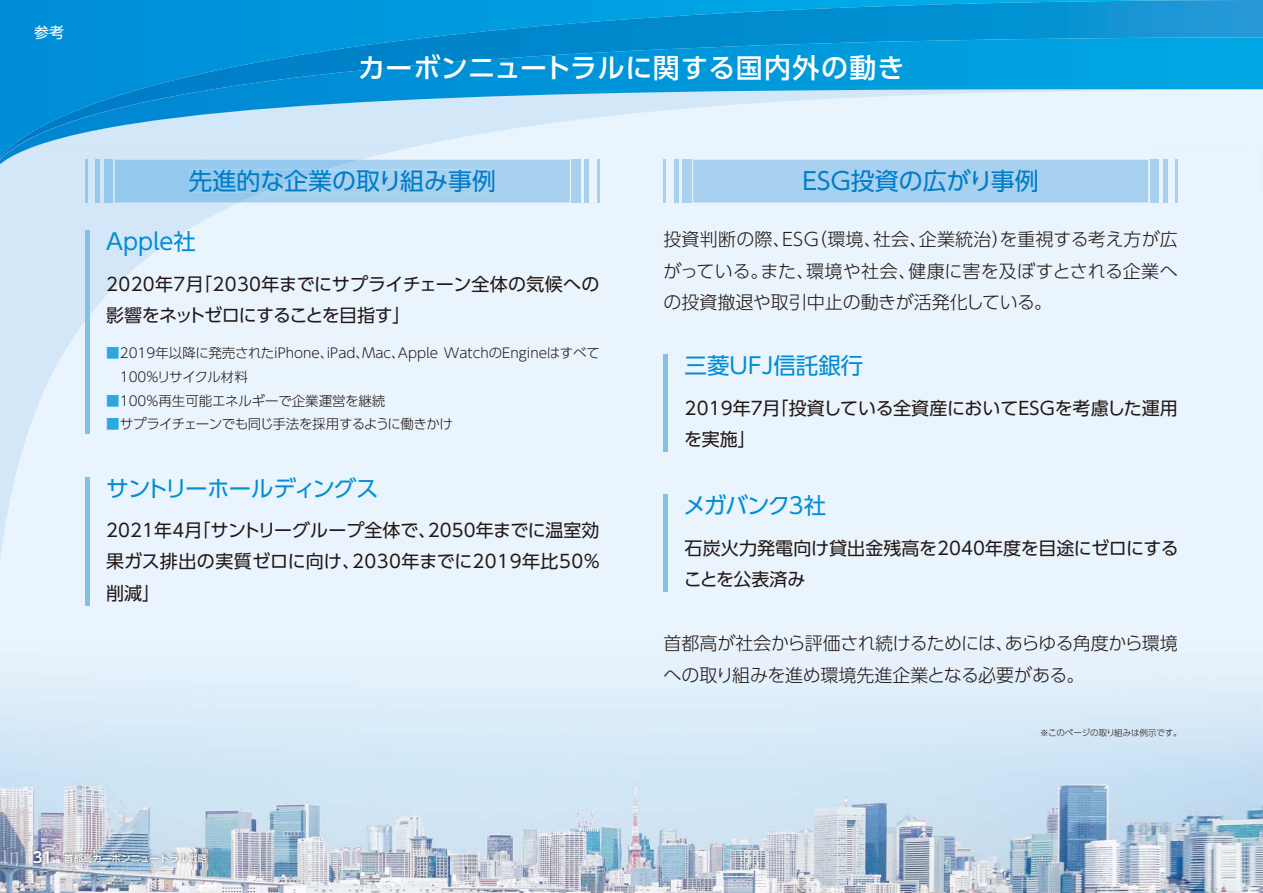
<style>
.page{position:relative;width:1263px;height:893px;background:#fff}
.page>*{position:absolute;margin:0;border:0;box-sizing:border-box;transform-origin:0 0}
.t1{font:27px "UD Shin Go Pro Medium 90 pv RKSJ H";letter-spacing:.02em;color:#fff}
.t2{font:24px "UD Shin Go Pr 6 Regular 90 pv RKSJ H";color:#007cc8}
.t3{font:22.5px "UD Shin Go Pro Regular 90 pv RKSJ H";letter-spacing:-.015em;color:#008cd6}
.t4{font:22.5px "UD Shin Go Pro Regular 90 pv RKSJ H";letter-spacing:-.04em;color:#008cd6}
.t5{font:22.5px "UD Shin Go Pro Regular 90 pv RKSJ H";letter-spacing:-.045em;color:#008cd6}
.t6{font:18px/31.5px "UD Shin Go Pro Regular 90 pv RKSJ H";color:#231916}
.t7{font:18px/31.5px "UD Shin Go Pro Light 90 pv RKSJ H";letter-spacing:-.005em;color:#231916;text-align:justify}
.t8{font:15px "UD Shin Go Pr 6 Regular 90 pv RKSJ H";color:#fff}
.t9{font:13.5px/23.7px "UD Shin Go Pro Light 90 pv RKSJ H";color:#231916}
.t10{font:13.5px "UD Shin Go Pro Light 90 pv RKSJ H";letter-spacing:-.035em;color:#231916}
.t11{font:9.6px "UD Shin Go Pr 6 Medium 90 pv RKSJ H";color:#fff}
.t12{font:8.55px "UD Shin Go Pro Light 90 pv RKSJ H";letter-spacing:-.02em;color:#231916}
.s1{color:#2ba8e1}
.s2{font-family:"UD Shin Go Pr 6 De Bold 90 pv RKSJ H";font-size:14.85px}
</style>
<div class="page">
<svg style="left:12px;top:0;width:1251px;height:146px;background:#0494d7"></svg>
<svg style="left:17px;top:37px;width:1246px;height:109px;background:#60bae6"></svg>
<img style="left:360px;top:146px;width:903px;height:747px">
<img style="left:147px;top:202px;width:213px;height:691px">
<img style="left:93px;top:354px;width:54px;height:539px">
<img style="left:40px;top:405px;width:53px;height:488px">
<img style="left:0;top:872px;width:40px;height:21px">
<img style="left:0;top:146px;width:203px;height:156px">
<img style="left:202px;top:146px;width:216px;height:14px">
<img style="left:202px;top:202px;width:55px;height:48px">
<img style="left:0;top:301px;width:95px;height:104px">
<img style="left:0;top:405px;width:41px;height:467px">
<img style="left:0;top:179px;width:36px;height:7px">
<img style="left:0;top:179px;width:17px;height:1px">
<img style="left:0;top:146px;width:36px;height:33px">
<div style="left:361px;top:160px;width:209px;height:42px;background:#a8d1f0"></div>
<img style="left:115px;top:160px;width:246px;height:42px">
<div style="left:327px;top:170px;width:167px;height:22px;background:#a8d1f0"></div>
<img style="left:189px;top:170px;width:138px;height:22px">
<img style="left:597px;top:160px;width:3px;height:42px">
<img style="left:585px;top:160px;width:4px;height:42px">
<img style="left:572px;top:160px;width:8px;height:42px">
<img style="left:85px;top:160px;width:2px;height:42px">
<img style="left:96px;top:160px;width:4px;height:42px">
<img style="left:104px;top:160px;width:9px;height:42px">
<div style="left:693px;top:160px;width:455px;height:42px;background:#a8d1f0"></div>
<div style="left:804px;top:169px;width:233px;height:23px;background:#a8d1f0"></div>
<img style="left:1176px;top:160px;width:2px;height:42px">
<img style="left:1163px;top:160px;width:4px;height:42px">
<img style="left:1150px;top:160px;width:9px;height:42px">
<img style="left:663px;top:160px;width:2px;height:42px">
<img style="left:674px;top:160px;width:4px;height:42px">
<img style="left:682px;top:160px;width:9px;height:42px">
<hr style="left:85px;top:230px;width:4px;height:204px;background:#82c0ea">
<hr style="left:85px;top:477px;width:4px;height:129px;background:#82c0ea">
<div style="left:663px;top:354px;width:5px;height:98px;background:#82c0ea"></div>
<div style="left:663px;top:494px;width:5px;height:98px;background:#82c0ea"></div>
<img style="left:29px;top:846px;width:28px;height:27px">
<img style="left:60px;top:849px;width:151px;height:21px">
<p class="t8" style="left:34px;top:27px;width:31px">参考</p>
<h1 class="t1" style="left:358px;top:58px;width:548px">カーボンニュートラルに関する国内外の動き</h1>
<h2 class="t2" style="left:308px;top:172px;width:26px">業</h2>
<h2 class="t2" style="left:802px;top:172px;width:238px">ESG投資の広がり事例</h2>
<h2 class="t2" style="left:188px;top:172px;width:309px">先進的な企 の取り組み事例</h2>
<p class="t3" style="left:106px;top:233px;width:91px">Apple社</p>
<p class="t6" style="left:106px;top:270px;width:495px">2020年7月「2030年までにサプライチェーン全体の気候への影響をネットゼロにすることを目指す」</p>
<p class="t9" style="left:120px;top:343px;width:481px;text-indent:-14px"><span class="s1">■</span>2019年以降に発売されたiPhone、iPad、Mac、Apple WatchのEngineはすべて<br>100%リサイクル材料</p>
<p class="t9" style="left:106px;top:391px;width:281px"><span class="s1">■</span>100%再生可能エネルギーで企業運営を継続</p>
<p class="t10" style="left:106px;top:419px;width:348px"><span class="s1">■</span>サプライチェーンでも同じ手法を採用するように働きかけ</p>
<p class="t4" style="left:106px;top:480px;width:274px">サントリーホールディングス</p>
<p class="t6" style="left:106px;top:517px;width:496px;text-align:justify">2021年4月「サントリーグループ全体で、2050年までに温室効果ガス排出の実質ゼロに向け、2030年までに2019年比50％削減」</p>
<p class="t7" style="left:663px;top:226px;width:516px">投資判断の際、ESG（環境、社会、企業統治）を重視する考え方が広がっている。また、環境や社会、健康に害を及ぼすとされる企業への投資撤退や取引中止の動きが活発化している。</p>
<p class="t3" style="left:685px;top:357px;width:180px">三菱UFJ信託銀行</p>
<p class="t6" style="left:684px;top:394px;width:495px">2019年７月「投資している全資産においてESGを考慮した運用を実施」</p>
<p class="t5" style="left:683px;top:497px;width:144px">メガバンク3社</p>
<p class="t6" style="left:684px;top:534px;width:496px">石炭火力発電向け貸出金残高を2040年度を目途にゼロにすることを公表済み</p>
<p class="t7" style="left:663px;top:630px;width:516px">首都高が社会から評価され続けるためには、あらゆる角度から環境への取り組みを進め環境先進企業となる必要がある。</p>
<p class="t12" style="left:1040px;top:730px;width:143px">※このページの取り組みは例示です。</p>
<p class="t11" style="left:33px;top:854px;width:176px"><span class="s2">31</span> 首都高カーボンニュートラル戦略</p>
</div>
